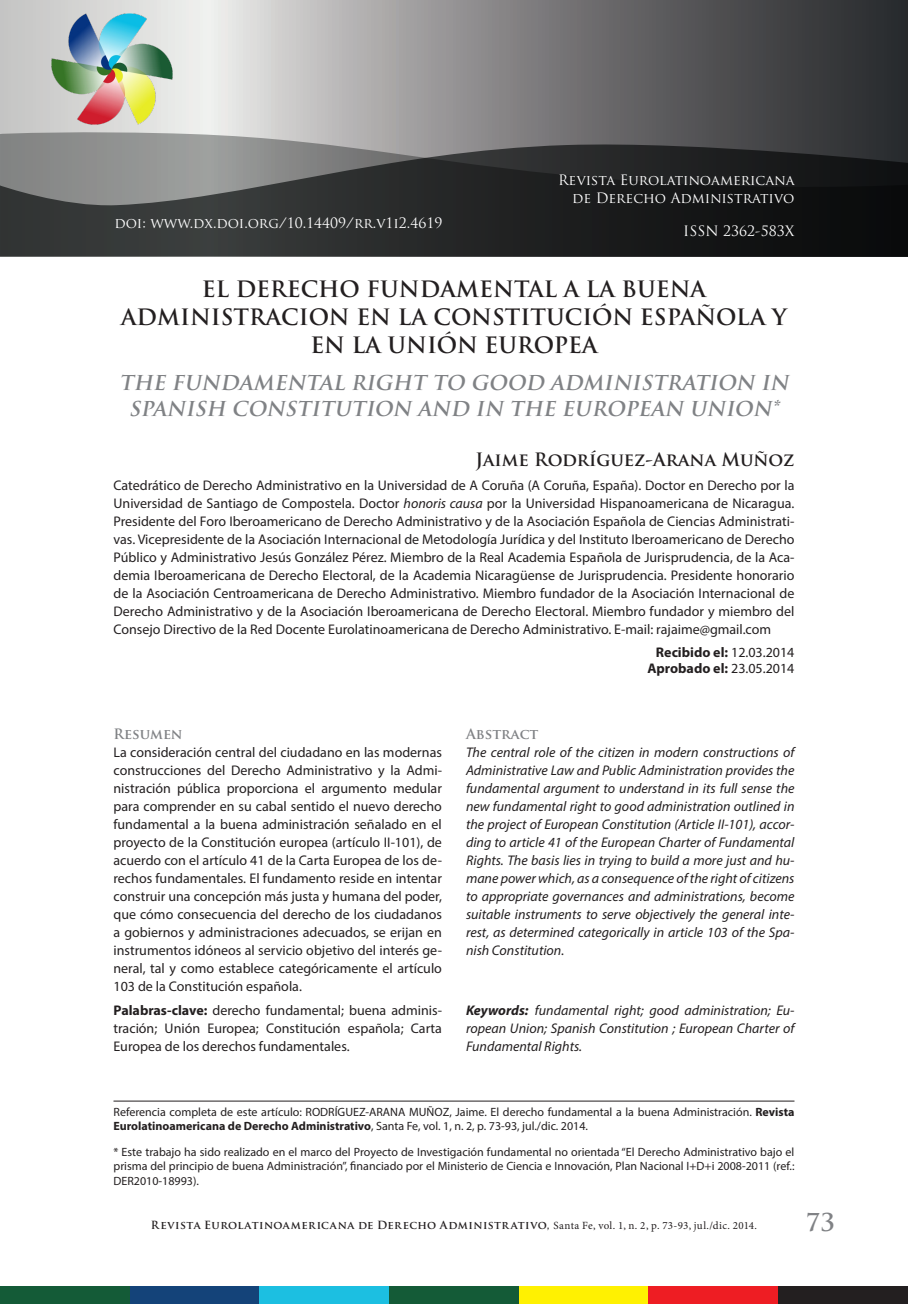
<style>
.page{position:relative;width:908px;height:1304px;background:#fff}
.page>*{position:absolute;margin:0;border:0;box-sizing:border-box;transform-origin:0 0}
.t1{font:700 24px "Trajan Pro";color:#808285}
.Título{font:700 22px/28px "Trajan Pro";color:#231f20;text-align:center}
.Título_Gringo{font:italic 700 20px/26px "Trajan Pro";color:#808285;text-align:center}
.Nomes{font:700 18px "Trajan Pro";color:#231f20}
.MinicurriculoEResumo{font:14px/18px "Myriad Pro";color:#231f20;text-align:justify}
.t2{font:italic 14px/18px "Myriad Pro";color:#231f20}
.t3{font:14px/18px "Trajan Pro";color:#fff;text-align:right}
.RecebidoEAprovado{font:700 14px "Myriad Pro";color:#231f20}
.t4{font:12px/14.4px "Myriad Pro";color:#231f20}
.t5{font:700 11px "Trajan Pro";letter-spacing:.035em;color:#231f20}
.s1{font-style:italic}
.s2{font-weight:400}
.s3{font-family:"Trajan Pro";font-weight:700;color:#808285}
.s4{font-weight:700}
.s5{font-family:"Trajan Pro";font-weight:700;font-style:normal;color:#808285}
.s6{font-family:"Minion Pro";font-weight:400}
</style>
<div class="page">
<svg style="left:0;top:0;width:907px;height:132px;background:#89898a"></svg>
<svg style="left:0;top:132px;width:907px;height:12px;background:#7e7e7f"></svg>
<svg style="left:0;top:144px;width:907px;height:113px;background:#383939"></svg>
<img style="left:52px;top:14px;width:121px;height:110px">
<div style="left:0;top:1287px;width:130px;height:17px;background:#145b37"></div>
<div style="left:130px;top:1287px;width:129px;height:17px;background:#144379"></div>
<div style="left:259px;top:1287px;width:130px;height:17px;background:#1cbfe1"></div>
<div style="left:389px;top:1287px;width:129px;height:17px;background:#145b37"></div>
<div style="left:518px;top:1287px;width:130px;height:17px;background:#fff101"></div>
<div style="left:648px;top:1287px;width:130px;height:17px;background:#ee1d23"></div>
<div style="left:778px;top:1287px;width:129px;height:17px;background:#231f20"></div>
<hr style="left:113px;top:1101px;width:681px;height:1px;background:#231f20">
<p class="t3" style="left:115px;top:214px;width:329px">doi: www.dx.doi.org/10.14409/rr.v1i2.4619</p>
<p class="t3" style="left:558px;top:170px;width:238px">Revista Eurolatinoamericana de Derecho Administrativo</p>
<p class="t3" style="left:683px;top:222px;width:113px">ISSN 2362-583X</p>
<p class="Título" style="left:121px;top:275px;width:666px">EL DERECHO FUNDAMENTAL A LA BUENA<br>ADMINISTRACION EN LA CONSTITUCIÓN ESPAÑOLA Y<br>EN LA UNIÓN EUROPEA</p>
<p class="Título_Gringo" style="left:119px;top:370px;width:675px">THE FUNDAMENTAL RIGHT TO GOOD ADMINISTRATION IN<br>SPANISH CONSTITUTION AND IN THE EUROPEAN UNION*</p>
<p class="Nomes" style="left:475px;top:449px;width:320px">Jaime Rodríguez-Arana Muñoz</p>
<p class="MinicurriculoEResumo" style="left:113px;top:476px;width:682px">Catedrático de Derecho Administrativo en la Universidad de A Coruña (A Coruña, España). Doctor en Derecho por la Universidad de Santiago de Compostela. Doctor <span class="s1">honoris causa</span> por la Universidad Hispanoamericana de Nicaragua.<br>Presidente del Foro Iberoamericano de Derecho Administrativo y de la Asociación Española de Ciencias Administrati&shy;vas. Vicepresidente de la Asociación Internacional de Metodología Jurídica y del Instituto Iberoamericano de Derecho Público y Administrativo Jesús González Pérez. Miembro de la Real Academia Española de Jurisprudencia, de la Aca&shy;demia Iberoamericana de Derecho Electoral, de la Academia Nicaragüense de Jurisprudencia. Presidente honorario de la Asociación Centroamericana de Derecho Administrativo. Miembro fundador de la Asociación Internacional de Derecho Administrativo y de la Asociación Iberoamericana de Derecho Electoral. Miembro fundador y miembro del Consejo Directivo de la Red Docente Eurolatinoamericana de Derecho Administrativo. E-mail: rajaime@gmail.com</p>
<p class="RecebidoEAprovado" style="left:655px;top:643px;width:140px">Recibido el: <span class="s2">12.03.2014</span></p>
<p class="RecebidoEAprovado" style="left:647px;top:660px;width:148px">Aprobado el: <span class="s2">23.05.2014</span></p>
<p class="MinicurriculoEResumo" style="left:113px;top:725px;width:330px;text-align:left"><span class="s3">Resumen<br></span>La consideración central del ciudadano en las modernas construcciones del Derecho Administrativo y la Admi&shy;nistración pública proporciona el argumento medular para comprender en su cabal sentido el nuevo derecho fundamental a la buena administración señalado en el proyecto de la Constitución europea (artículo II-101), de acuerdo con el artículo 41 de la Carta Europea de los de&shy;rechos fundamentales. El fundamento reside en intentar construir una concepción más justa y humana del poder, que cómo consecuencia del derecho de los ciudadanos a gobiernos y administraciones adecuados, se erijan en instrumentos idóneos al servicio objetivo del interés ge&shy;neral, tal y como establece categóricamente el artículo 103 de la Constitución española.</p>
<p class="MinicurriculoEResumo" style="left:113px;top:1001px;width:330px"><span class="s4">Palabras-clave:</span> derecho fundamental; buena adminis&shy;tración; Unión Europea; Constitución española; Carta Europea de los derechos fundamentales.</p>
<p class="t2" style="left:466px;top:725px;width:330px"><span class="s5">Abstract<br></span>The central role of the citizen in modern constructions of Administrative Law and Public Administration provides the fundamental argument to understand in its full sense the new fundamental right to good administration outlined in the project of European Constitution (Article II-101), accor&shy;ding to article 41 of the European Charter of Fundamental Rights. The basis lies in trying to build a more just and hu&shy;mane power which, as a consequence of the right of citizens to appropriate governances and administrations, become suitable instruments to serve objectively the general inte&shy;rest, as determined categorically in article 103 of the Spa&shy;nish Constitution.</p>
<p class="t2" style="left:466px;top:1001px;width:330px;text-align:justify"><span class="s4">Keywords:</span> fundamental right; good administration; Eu&shy;ropean Union; Spanish Constitution ; European Charter of Fundamental Rights.</p>
<p class="t4" style="left:113px;top:1104px;width:682px">Referencia completa de este artículo: RODRÍGUEZ-ARANA MUÑOZ, Jaime. El derecho fundamental a la buena Administración. <span class="s4">Revista<br>Eurolatinoamericana de Derecho Administrativo</span>, Santa Fe, vol. 1, n. 2, p. 73-93, jul./dic. 2014.</p>
<p class="t4" style="left:113px;top:1144px;width:682px;text-align:justify">* Este trabajo ha sido realizado en el marco del Proyecto de Investigación fundamental no orientada “El Derecho Administrativo bajo el prisma del principio de buena Administración”, financiado por el Ministerio de Ciencia e Innovación, Plan Nacional I+D+i 2008-2011 (ref.:<br>DER2010-18993).</p>
<p class="t5" style="left:151px;top:1218px;width:607px">Revista Eurolatinoamericana de Derecho Administrativo, <span class="s6">Santa Fe, vol. 1, n. 2, p. 73-93, jul./dic. 2014.</span></p>
<p class="t1" style="left:805px;top:1208px;width:30px">73</p>
</div>
